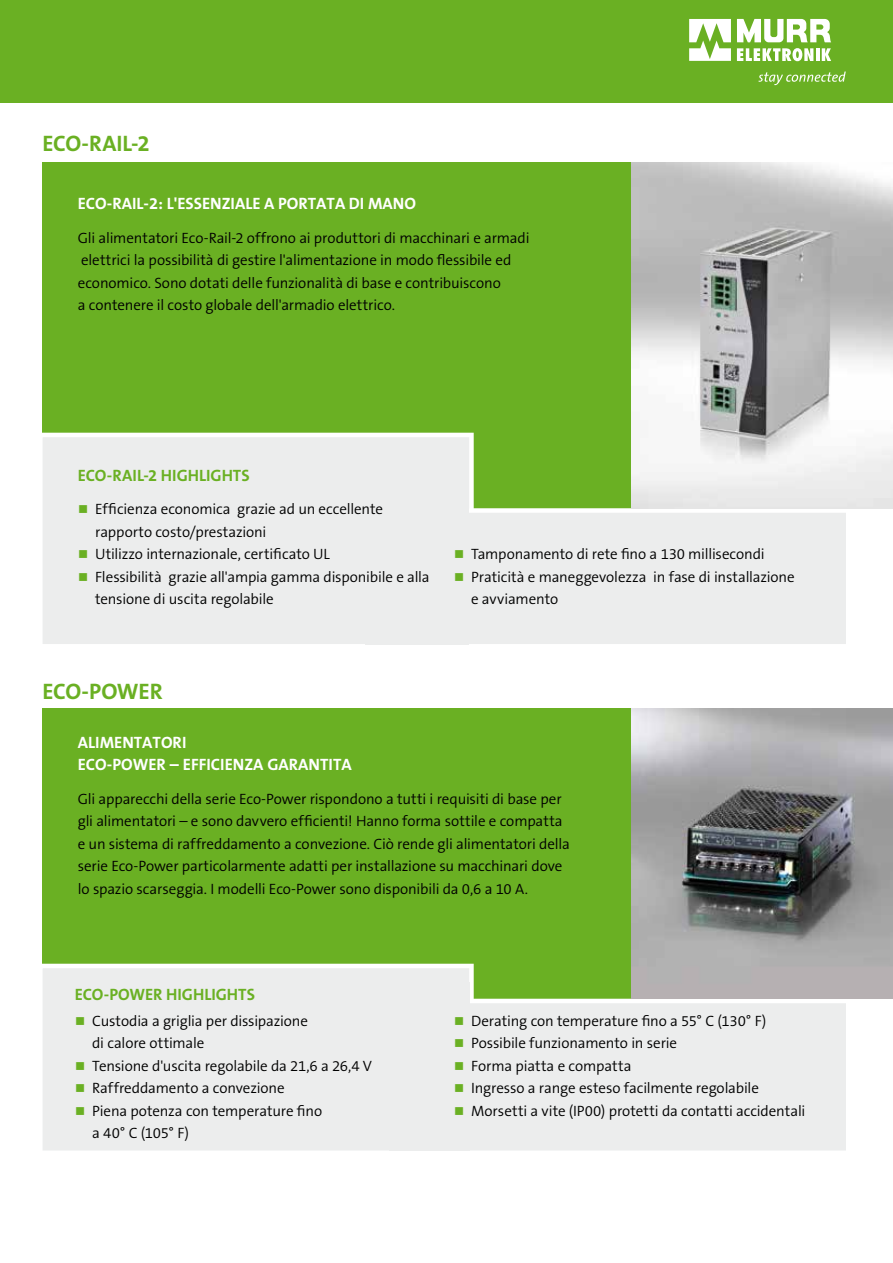
<style>
.page{position:relative;width:893px;height:1263px;background:#fff}
.page>*{position:absolute;margin:0;border:0;box-sizing:border-box;transform-origin:0 0}
.t1{font:700 22.5px "The Sans B7";letter-spacing:-.015em;color:#6ab023}
.t2{font:700 16.5px/21.6px "The Sans B7";color:#fff}
.t3{font:700 16.5px "The Sans B7";color:#6ab023}
.t4{font:300 15px/22.5px "The Sans B4";letter-spacing:-.01em;color:#000}
</style>
<div class="page">
<div style="left:0;top:0;width:893px;height:102px;background:#6ab023"></div>
<svg style="left:689px;top:19px;width:42px;height:42px"></svg>
<svg style="left:737px;top:48px;width:94px;height:13px"></svg>
<svg style="left:737px;top:19px;width:94px;height:23px"></svg>
<svg style="left:758px;top:72px;width:88px;height:13px"></svg>
<div style="left:43px;top:163px;width:589px;height:353px;background:#6ab023"></div>
<div style="left:43px;top:433px;width:431px;height:212px;background:#eceded"></div>
<div style="left:43px;top:708px;width:820px;height:291px;background:#6ab023"></div>
<div style="left:43px;top:964px;width:431px;height:187px;background:#eceded"></div>
<div style="left:431px;top:508px;width:419px;height:137px;background:#eceded"></div>
<div style="left:365px;top:505px;width:104px;height:139px;background:#eceded"></div>
<div style="left:469px;top:999px;width:377px;height:152px;background:#eceded"></div>
<div style="left:389px;top:982px;width:80px;height:169px;background:#eceded"></div>
<img style="left:632px;top:163px;width:261px;height:345px">
<img style="left:632px;top:708px;width:261px;height:291px">
<svg style="left:79px;top:505px;width:8px;height:8px"></svg>
<svg style="left:79px;top:550px;width:8px;height:8px"></svg>
<svg style="left:79px;top:573px;width:8px;height:8px"></svg>
<svg style="left:76px;top:1016px;width:8px;height:8px"></svg>
<svg style="left:76px;top:1061px;width:8px;height:8px"></svg>
<svg style="left:76px;top:1084px;width:8px;height:8px"></svg>
<svg style="left:76px;top:1106px;width:8px;height:8px"></svg>
<h1 class="t1" style="left:43px;top:131px;width:109px">ECO-RAIL-2</h1>
<p class="t2" style="left:78px;top:193px;width:340px">ECO-RAIL-2: L'ESSENZIALE A PORTATA DI MANO</p>
<p class="t4" style="left:78px;top:227px;width:453px">Gli alimentatori Eco-Rail-2 offrono ai produttori di macchinari e armadi elettrici la possibilità di gestire l'alimentazione in modo flessibile ed economico. Sono dotati delle funzionalità di base e contribuiscono<br>a contenere il costo globale dell'armadio elettrico.</p>
<p class="t3" style="left:78px;top:466px;width:173px">ECO-RAIL-2 HIGHLIGHTS</p>
<p class="t4" style="left:95px;top:498px;width:336px">Efficienza economica grazie ad un eccellente rapporto costo/prestazioni<br>Utilizzo internazionale, certificato UL<br>Flessibilità grazie all'ampia gamma disponibile e alla tensione di uscita regolabile</p>
<p class="t4" style="left:471px;top:543px;width:325px">Tamponamento di rete fino a 130 millisecondi<br>Praticità e maneggevolezza in fase di installazione e avviamento</p>
<h1 class="t1" style="left:43px;top:679px;width:122px">ECO-POWER</h1>
<p class="t2" style="left:78px;top:732px;width:275px">ALIMENTATORI<br>ECO-POWER – EFFICIENZA GARANTITA</p>
<p class="t4" style="left:78px;top:788px;width:494px">Gli apparecchi della serie Eco-Power rispondono a tutti i requisiti di base per gli alimentatori – e sono davvero efficienti! Hanno forma sottile e compatta e un sistema di raffreddamento a convezione. Ciò rende gli alimentatori della serie Eco-Power particolarmente adatti per installazione su macchinari dove lo spazio scarseggia. I modelli Eco-Power sono disponibili da 0,6 a 10 A.</p>
<p class="t3" style="left:75px;top:985px;width:182px">ECO-POWER HIGHLIGHTS</p>
<p class="t4" style="left:92px;top:1010px;width:281px">Custodia a griglia per dissipazione<br>di calore ottimale<br>Tensione d'uscita regolabile da 21,6 a 26,4 V<br>Raffreddamento a convezione<br>Piena potenza con temperature fino<br>a 40° C (105° F)</p>
<p class="t4" style="left:471px;top:1010px;width:336px">Derating con temperature fino a 55° C (130° F)<br>Possibile funzionamento in serie<br>Forma piatta e compatta<br>Ingresso a range esteso facilmente regolabile Morsetti a vite (IP00) protetti da contatti accidentali</p>
</div>
